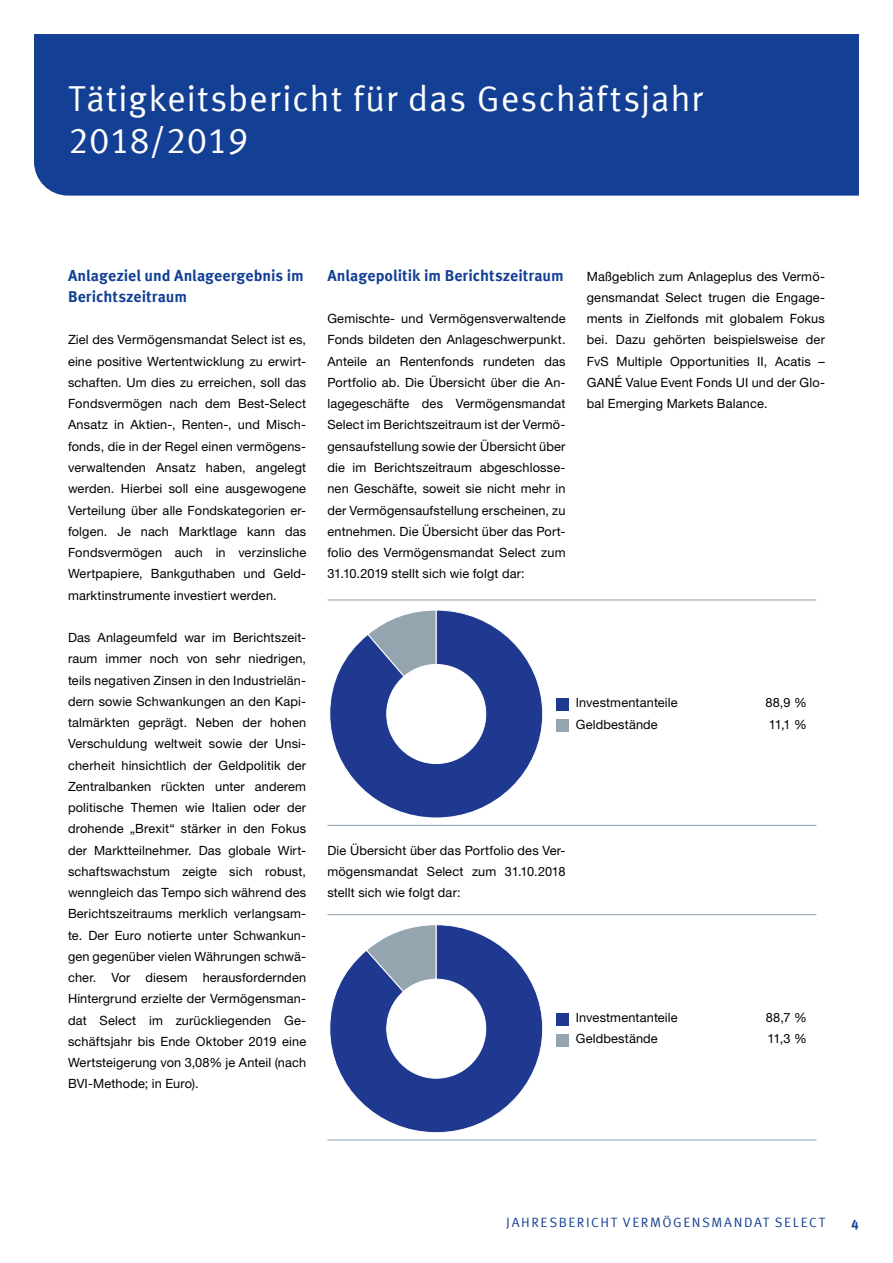
<style>
.page{position:relative;width:893px;height:1263px;background:#fff}
.page>*{position:absolute;margin:0;border:0;box-sizing:border-box;transform-origin:0 0}
.t1{font:36px/42.5px "Meta Offc Pro Norm";letter-spacing:.015em;color:#fff}
.t2{font:700 15.75px/21.3px "Meta Offc Pro";letter-spacing:.005em;color:#134094}
.t3{font:13.5px "Meta Offc Pro Norm";letter-spacing:.115em;color:#134094}
.t4{font:700 13.5px "Meta Offc Pro";color:#134094}
.t5{font:12.75px/21.3px "Helvetica Neue LTW1 G";letter-spacing:.01em;color:#000;text-align:justify}
</style>
<div class="page">
<div style="left:34px;top:34px;width:825px;height:162px;background:#134094"></div>
<hr style="left:327px;top:914px;width:489px;height:1px;background:#8b9eb1">
<hr style="left:327px;top:1140px;width:489px;height:1px;background:#8b9eb1">
<div style="left:556px;top:1013px;width:13px;height:12px;background:#1e398f"></div>
<div style="left:556px;top:1034px;width:13px;height:12px;background:#94a5b0"></div>
<svg style="left:329px;top:924px;width:214px;height:209px"></svg>
<hr style="left:327px;top:600px;width:489px;height:1px;background:#8b9eb1">
<hr style="left:327px;top:825px;width:489px;height:1px;background:#8b9eb1">
<div style="left:556px;top:698px;width:13px;height:13px;background:#1e398f"></div>
<div style="left:556px;top:719px;width:13px;height:13px;background:#94a5b0"></div>
<svg style="left:329px;top:610px;width:214px;height:208px"></svg>
<h1 class="t1" style="left:68px;top:75px;width:636px">Tätigkeitsbericht für das Geschäftsjahr<br>2018/2019</h1>
<p class="t2" style="left:68px;top:264px;width:237px">Anlageziel und Anlageergebnis im<br>Berichtszeitraum</p>
<p class="t5" style="left:68px;top:329px;width:240px">Ziel des Vermögensmandat Select ist es, eine positive Wertentwicklung zu erwirt&shy;schaften. Um dies zu erreichen, soll das Fondsvermögen nach dem Best-Select Ansatz in Aktien-, Renten-, und Misch&shy;fonds, die in der Regel einen vermögens&shy;verwaltenden Ansatz haben, angelegt werden. Hierbei soll eine ausgewogene Verteilung über alle Fondskategorien er&shy;folgen. Je nach Marktlage kann das Fondsvermögen auch in verzinsliche Wertpapiere, Bankguthaben und Geld&shy;marktinstrumente investiert werden.</p>
<p class="t5" style="left:68px;top:627px;width:240px">Das Anlageumfeld war im Berichtszeit&shy;raum immer noch von sehr niedrigen, teils negativen Zinsen in den Industrielän&shy;dern sowie Schwankungen an den Kapi&shy;talmärkten geprägt. Neben der hohen Verschuldung weltweit sowie der Unsi&shy;cherheit hinsichtlich der Geldpolitik der Zentralbanken rückten unter anderem politische Themen wie Italien oder der drohende „Brexit“ stärker in den Fokus der Marktteilnehmer. Das globale Wirt&shy;schaftswachstum zeigte sich robust, wenngleich das Tempo sich während des Berichtszeitraums merklich verlangsam&shy;te. Der Euro notierte unter Schwankun&shy;gen gegenüber vielen Währungen schwä&shy;cher. Vor diesem herausfordernden Hintergrund erzielte der Vermögensman&shy;dat Select im zurückliegenden Ge&shy;schäftsjahr bis Ende Oktober 2019 eine Wertsteigerung von 3,08% je Anteil (nach BVI-Methode; in Euro).</p>
<p class="t2" style="left:327px;top:264px;width:238px">Anlagepolitik im Berichtszeitraum</p>
<p class="t5" style="left:327px;top:308px;width:240px">Gemischte- und Vermögensverwaltende Fonds bildeten den Anlageschwerpunkt.<br>Anteile an Rentenfonds rundeten das Portfolio ab. Die Übersicht über die An&shy;lagegeschäfte des Vermögensmandat Select im Berichtszeitraum ist der Vermö&shy;gensaufstellung sowie der Übersicht über die im Berichtszeitraum abgeschlosse&shy;nen Geschäfte, soweit sie nicht mehr in der Vermögensaufstellung erscheinen, zu entnehmen. Die Übersicht über das Port&shy;folio des Vermögensmandat Select zum 31.10.2019 stellt sich wie folgt dar:</p>
<p class="t5" style="left:587px;top:265px;width:240px">Maßgeblich zum Anlageplus des Vermö&shy;gensmandat Select trugen die Engage&shy;ments in Zielfonds mit globalem Fokus bei. Dazu gehörten beispielsweise der FvS Multiple Opportunities II, Acatis – GANÉ Value Event Fonds UI und der Glo&shy;bal Emerging Markets Balance.</p>
<p class="t5" style="left:576px;top:692px;width:103px">Investmentanteile</p>
<p class="t5" style="left:765px;top:692px;width:43px">88,9 %</p>
<p class="t5" style="left:576px;top:713px;width:83px">Geldbestände</p>
<p class="t5" style="left:769px;top:713px;width:40px">11,1 %</p>
<p class="t5" style="left:327px;top:839px;width:240px">Die Übersicht über das Portfolio des Ver&shy;mögensmandat Select zum 31.10.2018 stellt sich wie folgt dar:</p>
<p class="t5" style="left:576px;top:1007px;width:103px">Investmentanteile</p>
<p class="t5" style="left:766px;top:1007px;width:42px">88,7 %</p>
<p class="t5" style="left:576px;top:1028px;width:83px">Geldbestände</p>
<p class="t5" style="left:767px;top:1028px;width:41px">11,3 %</p>
<p class="t3" style="left:506px;top:1211px;width:304px">JAHRESBERICHT Vermögensmandat Select</p>
<p class="t4" style="left:851px;top:1214px;width:9px">4</p>
</div>
